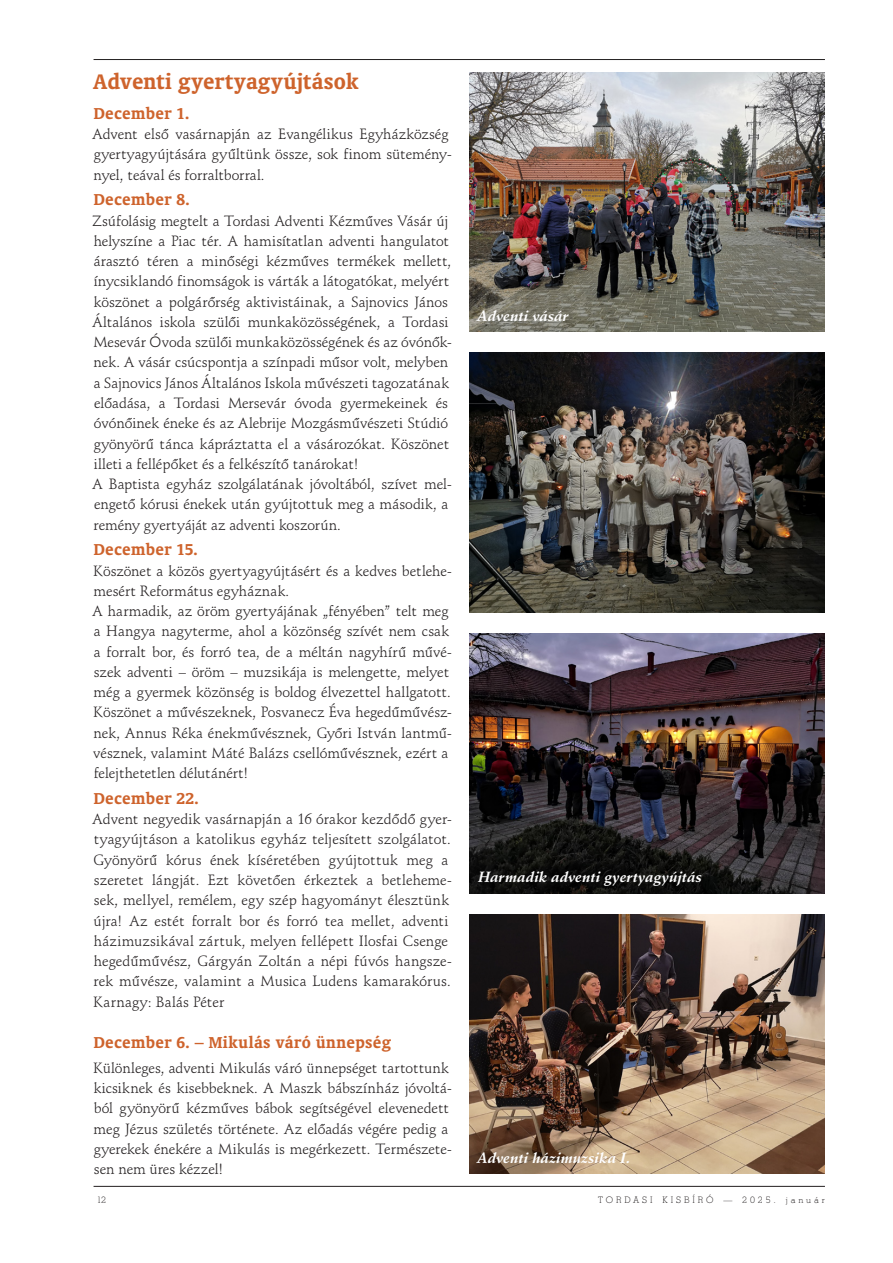
<style>
.page{position:relative;width:893px;height:1263px;background:#fff}
.page>*{position:absolute;margin:0;border:0;box-sizing:border-box;transform-origin:0 0}
.t1{font:700 24px "Oranda PFL";letter-spacing:.005em;color:#ce632c}
.t2{font:700 18px "Oranda PFL";letter-spacing:.015em;color:#ce632c}
.t3{font:14.55px/20.2px "Schneidler PFL";color:#231f20}
.t4{font:italic 700 14.55px "Schneidler PFL";letter-spacing:.005em;color:#fff}
.t5{font:9px "Stymie Lt PFL";letter-spacing:.315em;color:#231f20}
</style>
<div class="page">
<hr style="left:94px;top:1186px;width:731px;height:1px;background:#231f20">
<hr style="left:94px;top:59px;width:731px;height:1px;background:#231f20">
<img style="left:470px;top:72px;width:355px;height:260px">
<img style="left:470px;top:353px;width:355px;height:259px">
<img style="left:470px;top:634px;width:355px;height:259px">
<img style="left:470px;top:914px;width:355px;height:260px">
<h1 class="t1" style="left:93px;top:67px;width:267px">Adventi gyertyagyújtások</h1>
<p class="t2" style="left:94px;top:103px;width:97px">December 1.</p>
<p class="t3" style="left:92px;top:124px;width:361px">Advent első vasárnapján az Evangélikus Egyházközség gyertyagyújtására gyűltünk össze, sok finom sütemén - nyel, teával és forraltborral.</p>
<p class="t2" style="left:94px;top:189px;width:97px">December 8.</p>
<p class="t3" style="left:92px;top:211px;width:361px">Zsúfolásig megtelt a Tordasi Adventi Kézműves Vásár új helyszíne a Piac tér. A hamisítatlan adventi hangulatot árasztó téren a minőségi kézműves termékek mellett, ínycsiklandó finomságok is várták a látogatókat, melyért köszönet a polgárőrség aktivistáinak, a Sajnovics János Általános iskola szülői munkaközösségének, a Tordasi Mesevár Óvoda szülői munkaközösségének és az óvónők&shy;nek. A vásár csúcspontja a színpadi műsor volt, melyben a Sajnovics János Általános Iskola művészeti tagozatának előadása, a Tordasi Mersevár óvoda gyermekeinek és óvónőinek éneke és az Alebrije Mozgásművészeti Stúdió gyönyörű tánca kápráztatta el a vásározókat. Köszönet illeti a fellépőket és a felkészítő tanárokat!<br>A Baptista egyház szolgálatának jóvoltából, szívet mel&shy;engető kórusi énekek után gyújtottuk meg a második, a remény gyertyáját az adventi koszorún.</p>
<p class="t2" style="left:94px;top:539px;width:105px">December 15.</p>
<p class="t3" style="left:92px;top:560px;width:361px">Köszönet a közös gyertyagyújtásért és a kedves betlehe&shy;mesért Református egyháznak.<br>A harmadik, az öröm gyertyájának „fényében” telt meg a Hangya nagyterme, ahol a közönség szívét nem csak a forralt bor, és forró tea, de a méltán nagyhírű művé&shy;szek adventi – öröm – muzsikája is melengette, melyet még a gyermek közönség is boldog élvezettel hallgatott.<br>Köszönet a művészeknek, Posvanecz Éva hegedűművész&shy;nek, Annus Réka énekművésznek, Győri István lantmű&shy;vésznek, valamint Máté Balázs csellóművésznek, ezért a felejthetetlen délutánért!</p>
<p class="t2" style="left:94px;top:788px;width:106px">December 22.</p>
<p class="t3" style="left:92px;top:809px;width:361px">Advent negyedik vasárnapján a 16 órakor kezdődő gyer&shy;tyagyújtáson a katolikus egyház teljesített szolgálatot.<br>Gyönyörű kórus ének kíséretében gyújtottuk meg a szeretet lángját. Ezt követően érkeztek a betleheme&shy;sek, mellyel, remélem, egy szép hagyományt élesztünk újra! Az estét forralt bor és forró tea mellet, adventi házimuzsikával zártuk, melyen fellépett Ilosfai Csenge hegedűművész, Gárgyán Zoltán a népi fúvós hangsze&shy;rek művésze, valamint a Musica Ludens kamarakórus.<br>Karnagy: Balás Péter</p>
<p class="t2" style="left:94px;top:1032px;width:299px">December 6. – Mikulás váró ünnepség</p>
<p class="t3" style="left:93px;top:1058px;width:360px">Különleges, adventi Mikulás váró ünnepséget tartottunk kicsiknek és kisebbeknek. A Maszk bábszínház jóvoltá&shy;ból gyönyörű kézműves bábok segítségével elevenedett meg Jézus születés története. Az előadás végére pedig a gyerekek énekére a Mikulás is megérkezett. Természete&shy;sen nem üres kézzel!</p>
<p class="t4" style="left:478px;top:307px;width:93px">Adventi vásár</p>
<p class="t4" style="left:478px;top:868px;width:225px">Harmadik adventi gyertyagyújtás</p>
<p class="t4" style="left:478px;top:1149px;width:154px">Adventi házimuzsika I.</p>
<p class="t5" style="left:97px;top:1195px;width:11px">12</p>
<p class="t5" style="left:598px;top:1195px;width:228px">TORDASI KISBÍRÓ — 2025. január</p>
</div>
